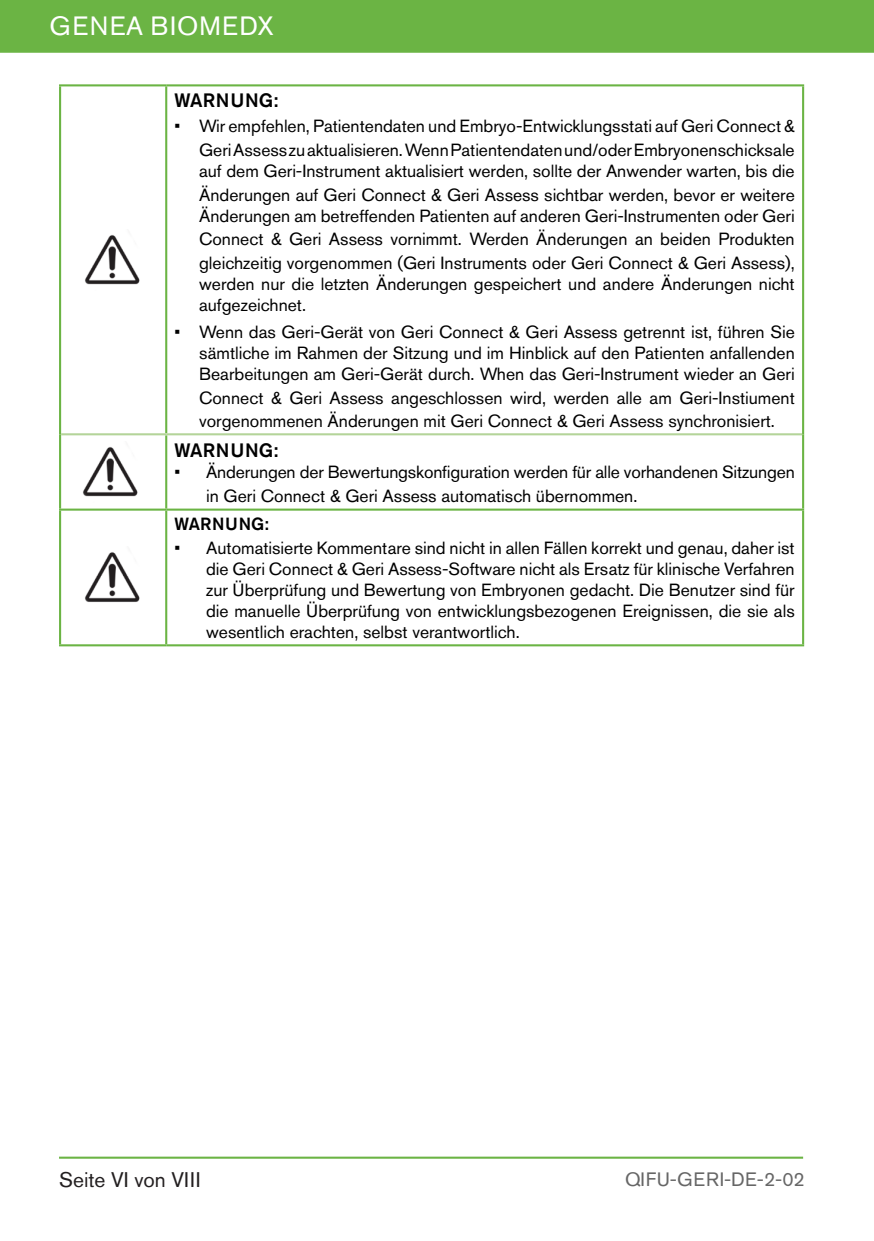
<style>
.page{position:relative;width:874px;height:1241px;background:#fff}
.page>*{position:absolute;margin:0;border:0;box-sizing:border-box;transform-origin:0 0}
.t1{font:26.25px "Akzidenz Grotesk Std";letter-spacing:.055em;color:#fff}
.t2{font:21px "Akzidenz Grotesk Std";color:#231f20}
.t3{font:19.25px "Akzidenz Grotesk Std";letter-spacing:.03em;color:#666}
.WARNING_TABLE_BOLD{font:500 19.25px "Akzidenz Grotesk Std";letter-spacing:.02em;color:#000}
.t4{font:17.5px/21px "Akzidenz Grotesk Std";color:#000}
.TABLE_BULLETS{font:500 17.5px "Akzidenz Grotesk Std";letter-spacing:.02em;color:#000}
</style>
<div class="page">
<div style="left:0;top:0;width:873px;height:53px;background:#6bb444"></div>
<hr style="left:59px;top:1156px;width:743px;height:2px;background:#6bb444">
<hr style="left:59px;top:84px;width:107px;height:2px;background:#6bb444">
<hr style="left:59px;top:86px;width:2px;height:348px;background:#6bb444">
<hr style="left:166px;top:84px;width:637px;height:2px;background:#6bb444">
<hr style="left:801px;top:86px;width:2px;height:348px;background:#6bb444">
<hr style="left:59px;top:434px;width:2px;height:74px;background:#6bb444">
<hr style="left:801px;top:434px;width:2px;height:74px;background:#6bb444">
<hr style="left:59px;top:508px;width:107px;height:2px;background:#6bb444">
<hr style="left:59px;top:510px;width:2px;height:134px;background:#6bb444">
<hr style="left:166px;top:508px;width:637px;height:2px;background:#6bb444">
<hr style="left:801px;top:510px;width:2px;height:134px;background:#6bb444">
<hr style="left:59px;top:644px;width:107px;height:2px;background:#6bb444">
<hr style="left:166px;top:644px;width:637px;height:2px;background:#6bb444">
<hr style="left:165px;top:86px;width:2px;height:347px;background:#6bb444">
<hr style="left:165px;top:435px;width:2px;height:73px;background:#6bb444">
<hr style="left:165px;top:510px;width:2px;height:134px;background:#6bb444">
<hr style="left:61px;top:433px;width:105px;height:2px;background:#b4d499">
<hr style="left:166px;top:433px;width:635px;height:2px;background:#b4d499">
<img style="left:85px;top:235px;width:55px;height:50px">
<img style="left:83px;top:447px;width:55px;height:50px">
<img style="left:85px;top:552px;width:55px;height:50px">
<h1 class="t1" style="left:50px;top:11px;width:225px">GENEA BIOMEDX</h1>
<p class="WARNING_TABLE_BOLD" style="left:174px;top:88px;width:105px">WARNUNG:</p>
<p class="t4" style="left:174px;top:114px;width:621px;line-height:23.6px;text-align:right">• Wir empfehlen, Patientendaten und Embryo-Entwicklungsstati auf Geri Connect &amp;<br>Geri Assess zu aktualisieren. Wenn Patientendaten und/oder Embryonenschicksale</p>
<p class="t4" style="left:199px;top:159px;width:597px;line-height:23.6px">auf dem Geri-Instrument aktualisiert werden, sollte der Anwender warten, bis die<br>Änderungen auf Geri Connect &amp; Geri Assess sichtbar werden, bevor er weitere</p>
<p class="t4" style="left:199px;top:203px;width:597px;line-height:23.6px;text-align:justify">Änderungen am betreffenden Patienten auf anderen Geri-Instrumenten oder Geri Connect &amp; Geri Assess vornimmt. Werden Änderungen an beiden Produkten gleichzeitig vorgenommen (Geri Instruments oder Geri Connect &amp; Geri Assess),</p>
<p class="t4" style="left:199px;top:273px;width:596px">werden nur die letzten Änderungen gespeichert und andere Änderungen nicht aufgezeichnet.</p>
<p class="t4" style="left:199px;top:321px;width:597px;text-align:justify;text-indent:-24px">• Wenn das Geri-Gerät von Geri Connect &amp; Geri Assess getrennt ist, führen Sie sämtliche im Rahmen der Sitzung und im Hinblick auf den Patienten anfallenden Bearbeitungen am Geri-Gerät durch. When das Geri-Instrument wieder an Geri</p>
<p class="t4" style="left:199px;top:385px;width:597px;line-height:23.6px">Connect &amp; Geri Assess angeschlossen wird, werden alle am Geri-Instiument vorgenommenen Änderungen mit Geri Connect &amp; Geri Assess synchronisiert.</p>
<p class="WARNING_TABLE_BOLD" style="left:174px;top:438px;width:105px">WARNUNG:</p>
<p class="t4" style="left:206px;top:460px;width:590px;line-height:23.6px;text-indent:-32px">• Änderungen der Bewertungskonfiguration werden für alle vorhandenen Sitzungen in Geri Connect &amp; Geri Assess automatisch übernommen.</p>
<p class="TABLE_BULLETS" style="left:174px;top:513px;width:96px">WARNUNG:</p>
<p class="t4" style="left:206px;top:537px;width:590px;text-align:justify;text-indent:-32px">• Automatisierte Kommentare sind nicht in allen Fällen korrekt und genau, daher ist die Geri Connect &amp; Geri Assess-Software nicht als Ersatz für klinische Verfahren zur Überprüfung und Bewertung von Embryonen gedacht. Die Benutzer sind für die manuelle Überprüfung von entwicklungsbezogenen Ereignissen, die sie als wesentlich erachten, selbst verantwortlich.</p>
<p class="t2" style="left:59px;top:1167px;width:143px">Seite VI von VIII</p>
<p class="t3" style="left:624px;top:1167px;width:181px">QIFU-GERI-DE-2-02</p>
</div>
